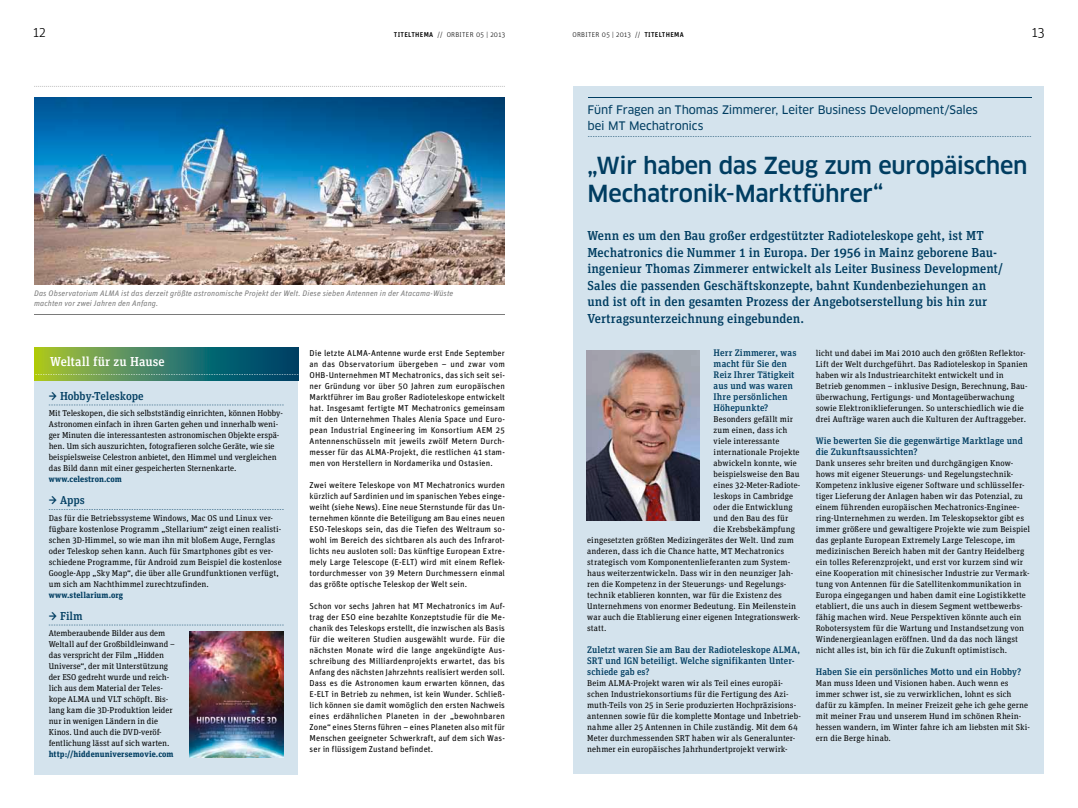
<style>
.page{position:relative;width:1078px;height:808px;background:#fff}
.page>*{position:absolute;margin:0;border:0;box-sizing:border-box;transform-origin:0 0}
.t1{font:500 23px/27.5px "Clan OT";letter-spacing:-.01em;color:#003d61}
.t2{font:300 14px "Unit";color:#000}
.t3{font:500 13px/16.5px "Unit Slab OT";letter-spacing:.005em;color:#003d61}
.t4{font:500 13px "Unit Slab OT";color:#fff}
.t5{font:11.5px/16.5px "Clan OT News";letter-spacing:-.01em;color:#003d61}
.t6{font:500 11.5px "Unit Slab OT";letter-spacing:-.005em;color:#003d61}
.t7{font:500 9.5px/11px "Unit Slab OT";letter-spacing:.01em;color:#003d61}
.t8{font:8.5px/11px "Unit Slab OT";letter-spacing:.01em;color:#000}
.t9{font:8.5px/11px "Unit";letter-spacing:.01em;color:#000;text-align:justify}
.t10{font:700 8.5px "Unit Slab OT";letter-spacing:.01em;color:#003d61}
.t11{font:italic 8px/10px "Unit Regular Alternate";letter-spacing:.015em;color:#7a7a7a}
.t12{font:300 7px "Unit";letter-spacing:.04em;color:#000}
.s1{font-weight:500}
</style>
<div class="page">
<div style="left:34px;top:347px;width:264px;height:427px;background:#d4e3ed"></div>
<svg style="left:34px;top:347px;width:264px;height:33px;background:#40805d"></svg>
<svg style="left:34px;top:86px;width:471px;height:1px"></svg>
<div style="left:573px;top:87px;width:470px;height:687px;background:#d4e3ed"></div>
<img style="left:34px;top:97px;width:471px;height:187px">
<svg style="left:588px;top:136px;width:442px;height:1px"></svg>
<hr style="left:587px;top:98px;width:443px;height:1px;background:#003d61">
<svg style="left:35px;top:374px;width:263px;height:1px"></svg>
<svg style="left:49px;top:405px;width:234px;height:1px"></svg>
<svg style="left:49px;top:509px;width:234px;height:1px"></svg>
<svg style="left:49px;top:625px;width:234px;height:1px"></svg>
<hr style="left:34px;top:314px;width:471px;height:1px;background:#7a7a7a">
<img style="left:189px;top:631px;width:94px;height:127px">
<img style="left:586px;top:350px;width:113px;height:171px">
<h2 class="t2" style="left:33px;top:24px;width:14px">12</h2>
<p class="t12" style="left:394px;top:30px;width:113px"><span class="s1">TITELTHEMA</span> // ORBITER 05 | 2013</p>
<p class="t12" style="left:572px;top:30px;width:113px">ORBITER 05 | 2013 // <span class="s1">TITELTHEMA</span></p>
<h2 class="t2" style="left:1031px;top:24px;width:15px">13</h2>
<p class="t11" style="left:34px;top:288px;width:420px">Das Observatorium ALMA ist das derzeit größte astronomische Projekt der Welt. Diese sieben Antennen in der Atacama-Wüste machten vor zwei Jahren den Anfang.</p>
<h3 class="t4" style="left:50px;top:353px;width:116px">Weltall für zu Hause</h3>
<h3 class="t6" style="left:49px;top:389px;width:96px">→ Hobby-Teleskope</h3>
<p class="t8" style="left:49px;top:408px;width:235px">Mit Teleskopen, die sich selbstständig einrichten, können Hobby-Astronomen einfach in ihren Garten gehen und innerhalb weni&shy;ger Minuten die interessantesten astronomischen Objekte erspä&shy;hen. Um sich auszurichten, fotografieren solche Geräte, wie sie beispielsweise Celestron anbietet, den Himmel und vergleichen das Bild dann mit einer gespeicherten Sternenkarte.</p>
<p class="t10" style="left:49px;top:474px;width:74px">www.celestron.com</p>
<h3 class="t6" style="left:49px;top:493px;width:37px">→ Apps</h3>
<p class="t8" style="left:49px;top:512px;width:234px">Das für die Betriebssysteme Windows, Mac OS und Linux ver&shy;fügbare kostenlose Programm „Stellarium“ zeigt einen realisti&shy;schen 3D-Himmel, so wie man ihn mit bloßem Auge, Fernglas oder Teleskop sehen kann. Auch für Smartphones gibt es ver&shy;schiedene Programme, für Android zum Beispiel die kostenlose Google-App „Sky Map“, die über alle Grundfunktionen verfügt, um sich am Nachthimmel zurechtzufinden.</p>
<p class="t10" style="left:49px;top:589px;width:76px">www.stellarium.org</p>
<h3 class="t6" style="left:49px;top:609px;width:36px">→ Film</h3>
<p class="t8" style="left:49px;top:628px;width:128px">Atemberaubende Bilder aus dem<br>Weltall auf der Großbildleinwand – das verspricht der Film „Hidden<br>Universe“, der mit Unterstützung der ESO gedreht wurde und reich&shy;lich aus dem Material der Teles&shy;kope ALMA und VLT schöpft. Bis&shy;lang kam die 3D-Produktion leider nur in wenigen Ländern in die<br>Kinos. Und auch die DVD-veröf&shy;fentlichung lässt auf sich warten.</p>
<p class="t10" style="left:49px;top:749px;width:126px">http://hiddenuniversemovie.com</p>
<p class="t9" style="left:309px;top:347px;width:197px">Die letzte ALMA-Antenne wurde erst Ende September an das Observatorium übergeben – und zwar vom OHB-Unternehmen MT Mechatronics, das sich seit sei&shy;ner Gründung vor über 50 Jahren zum europäischen Marktführer im Bau großer Radioteleskope entwickelt hat. Insgesamt fertigte MT Mechatronics gemeinsam mit den Unternehmen Thales Alenia Space und Euro&shy;pean Industrial Engineering im Konsortium AEM 25<br>Antennenschüsseln mit jeweils zwölf Metern Durch&shy;messer für das ALMA-Projekt, die restlichen 41 stam&shy;men von Herstellern in Nordamerika und Ostasien.</p>
<p class="t9" style="left:309px;top:479px;width:197px">Zwei weitere Teleskope von MT Mechatronics wurden kürzlich auf Sardinien und im spanischen Yebes einge&shy;weiht (siehe News). Eine neue Sternstunde für das Un&shy;ternehmen könnte die Beteiligung am Bau eines neuen ESO-Teleskops sein, das die Tiefen des Weltraum so&shy;wohl im Bereich des sichtbaren als auch des Infrarot&shy;lichts neu ausloten soll: Das künftige European Extre&shy;mely Large Telescope (E-ELT) wird mit einem Reflek&shy;tordurchmesser von 39 Metern Durchmessern einmal das größte optische Teleskop der Welt sein.</p>
<p class="t9" style="left:309px;top:600px;width:197px">Schon vor sechs Jahren hat MT Mechatronics im Auf&shy;trag der ESO eine bezahlte Konzeptstudie für die Me&shy;chanik des Teleskops erstellt, die inzwischen als Basis für die weiteren Studien ausgewählt wurde. Für die nächsten Monate wird die lange angekündigte Aus&shy;schreibung des Milliardenprojekts erwartet, das bis Anfang des nächsten Jahrzehnts realisiert werden soll.<br>Dass es die Astronomen kaum erwarten können, das E-ELT in Betrieb zu nehmen, ist kein Wunder. Schließ&shy;lich können sie damit womöglich den ersten Nachweis eines erdähnlichen Planeten in der „bewohnbaren Zone“ eines Sterns führen – eines Planeten also mit für Menschen geeigneter Schwerkraft, auf dem sich Was&shy;ser in flüssigem Zustand befindet.</p>
<h3 class="t5" style="left:587px;top:101px;width:392px">Fünf Fragen an Thomas Zimmerer, Leiter Business Development/Sales bei MT Mechatronics</h3>
<h1 class="t1" style="left:587px;top:152px;width:441px">„Wir haben das Zeug zum europäischen<br>Mechatronik-Marktführer“</h1>
<p class="t3" style="left:587px;top:227px;width:417px">Wenn es um den Bau großer erdgestützter Radioteleskope geht, ist MT Mechatronics die Nummer 1 in Europa. Der 1956 in Mainz geborene Bau&shy;ingenieur Thomas Zimmerer entwickelt als Leiter Business Development/ Sales die passenden Geschäftskonzepte, bahnt Kundenbeziehungen an und ist oft in den gesamten Prozess der Angebotserstellung bis hin zur Vertragsunterzeichnung eingebunden.</p>
<p class="t7" style="left:713px;top:347px;width:84px">Herr Zimmerer, was macht für Sie den<br>Reiz Ihrer Tätigkeit aus und was waren<br>Ihre persönlichen<br>Höhepunkte?</p>
<p class="t8" style="left:713px;top:413px;width:81px">Besonders gefällt mir</p>
<p class="t8" style="left:713px;top:424px;width:75px">zum einen, dass ich</p>
<p class="t8" style="left:713px;top:435px;width:67px">viele interessante</p>
<p class="t8" style="left:713px;top:446px;width:87px">internationale Projekte</p>
<p class="t8" style="left:713px;top:457px;width:85px">abwickeln konnte, wie</p>
<p class="t8" style="left:713px;top:468px;width:87px">beispielsweise den Bau</p>
<p class="t8" style="left:713px;top:479px;width:88px">eines 32-Meter-Radiote-</p>
<p class="t8" style="left:713px;top:490px;width:81px">leskops in Cambridge</p>
<p class="t8" style="left:713px;top:501px;width:80px">oder die Entwicklung</p>
<p class="t8" style="left:713px;top:512px;width:76px">und den Bau des für</p>
<p class="t8" style="left:713px;top:523px;width:83px">die Krebsbekämpfung</p>
<p class="t8" style="left:587px;top:534px;width:208px">eingesetzten größten Medizingerätes der Welt. Und zum</p>
<p class="t8" style="left:587px;top:545px;width:198px">anderen, dass ich die Chance hatte, MT Mechatronics</p>
<p class="t8" style="left:587px;top:556px;width:204px">strategisch vom Komponentenlieferanten zum System-</p>
<p class="t8" style="left:587px;top:567px;width:207px">haus weiterzentwickeln. Dass wir in den neunziger Jah-</p>
<p class="t8" style="left:587px;top:578px;width:201px">ren die Kompetenz in der Steuerungs- und Regelungs-</p>
<p class="t8" style="left:587px;top:589px;width:196px">technik etablieren konnten, war für die Existenz des</p>
<p class="t8" style="left:587px;top:600px;width:210px">Unternehmens von enormer Bedeutung. Ein Meilenstein</p>
<p class="t8" style="left:587px;top:611px;width:214px">war auch die Etablierung einer eigenen Integrationswerk-</p>
<p class="t8" style="left:587px;top:622px;width:21px">statt.</p>
<p class="t7" style="left:587px;top:644px;width:214px">Zuletzt waren Sie am Bau der Radioteleskope ALMA,<br>SRT und IGN beteiligt. Welche signifikanten Unter&shy;schiede gab es?</p>
<p class="t8" style="left:587px;top:677px;width:215px">Beim ALMA-Projekt waren wir als Teil eines europäi&shy;schen Industriekonsortiums für die Fertigung des Azi&shy;muth-Teils von 25 in Serie produzierten Hochpräzisions&shy;antennen sowie für die komplette Montage und Inbetrieb&shy;nahme aller 25 Antennen in Chile zuständig. Mit dem 64<br>Meter durchmessenden SRT haben wir als Generalunter&shy;nehmer ein europäisches Jahrhundertprojekt verwirk-</p>
<p class="t8" style="left:815px;top:347px;width:213px">licht und dabei im Mai 2010 auch den größten Reflektor-Lift der Welt durchgeführt. Das Radioteleskop in Spanien haben wir als Industriearchitekt entwickelt und in Betrieb genommen – inklusive Design, Berechnung, Bau&shy;überwachung, Fertigungs- und Montageüberwachung sowie Elektroniklieferungen. So unterschiedlich wie die drei Aufträge waren auch die Kulturen der Auftraggeber.</p>
<p class="t7" style="left:815px;top:435px;width:208px">Wie bewerten Sie die gegenwärtige Marktlage und die Zukunftsaussichten?</p>
<p class="t8" style="left:815px;top:457px;width:216px">Dank unseres sehr breiten und durchgängigen Know&shy;hows mit eigener Steuerungs- und Regelungstechnik-Kompetenz inklusive eigener Software und schlüsselfer&shy;tiger Lieferung der Anlagen haben wir das Potenzial, zu einem führenden europäischen Mechatronics-Enginee&shy;ring-Unternehmen zu werden. Im Teleskopsektor gibt es immer größere und gewaltigere Projekte wie zum Beispiel das geplante European Extremely Large Telescope, im medizinischen Bereich haben mit der Gantry Heidelberg ein tolles Referenzprojekt, und erst vor kurzem sind wir eine Kooperation mit chinesischer Industrie zur Vermark&shy;tung von Antennen für die Satellitenkommunikation in Europa eingegangen und haben damit eine Logistikkette etabliert, die uns auch in diesem Segment wettbewerbs&shy;fähig machen wird. Neue Perspektiven könnte auch ein Robotersystem für die Wartung und Instandsetzung von Windenergieanlagen eröffnen. Und da das noch längst nicht alles ist, bin ich für die Zukunft optimistisch.</p>
<p class="t7" style="left:815px;top:666px;width:207px">Haben Sie ein persönliches Motto und ein Hobby?</p>
<p class="t8" style="left:815px;top:677px;width:215px">Man muss Ideen und Visionen haben. Auch wenn es immer schwer ist, sie zu verwirklichen, lohnt es sich dafür zu kämpfen. In meiner Freizeit gehe ich gehe gerne mit meiner Frau und unserem Hund im schönen Rhein&shy;hessen wandern, im Winter fahre ich am liebsten mit Ski&shy;ern die Berge hinab.</p>
</div>
